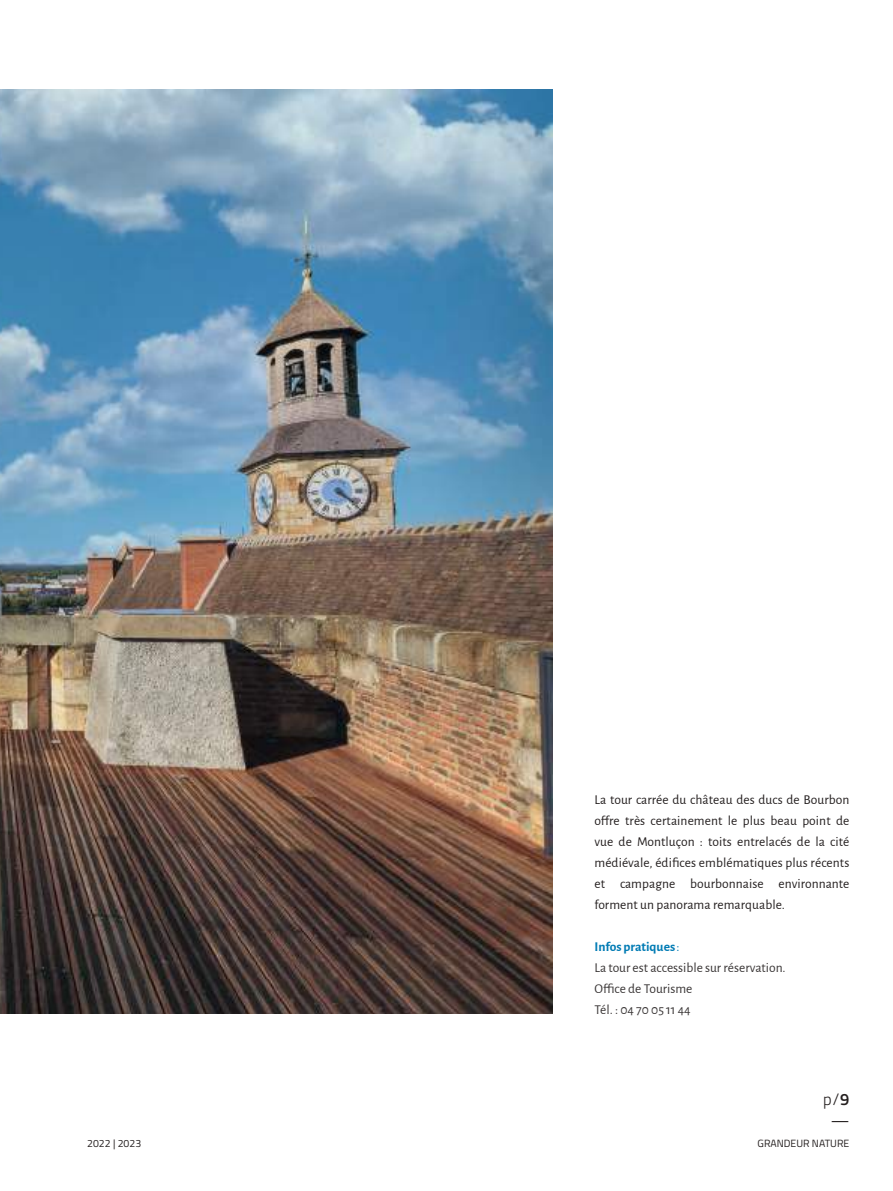
<style>
.page{position:relative;width:893px;height:1191px;background:#fff}
.page>*{position:absolute;margin:0;border:0;box-sizing:border-box;transform-origin:0 0}
.t1{font:300 16.5px/21px "Titillium Web";color:#241f1f;text-align:center}
.t2{font:13.5px/21px "Alegreya Sans";letter-spacing:.005em;color:#241f1f;text-align:justify}
.t3{font:13.5px/21px "Alegreya Sans";color:#393535}
.t4{font:10.5px "Titillium Web";color:#241f1f}
.s1{font-weight:700;color:#007bb4}
.s2{color:#007bb4}
.s3{font-weight:600}
.s4{font-weight:400}
</style>
<div class="page">
<img style="left:0;top:89px;width:553px;height:924px">
<p class="t4" style="left:87px;top:1135px;width:56px">2022 | 2023</p>
<p class="t2" style="left:594px;top:788px;width:256px">La tour carrée du château des ducs de Bourbon offre très certainement le plus beau point de vue de Montluçon : toits entrelacés de la cité médiévale, édifices emblématiques plus récents et campagne bourbonnaise environnante forment un panorama remarquable.</p>
<p class="t3" style="left:594px;top:935px;width:193px"><span class="s1">Infos pratiques</span> <span class="s2">:<br></span>La tour est accessible sur réservation.<br>Office de Tourisme<br>Tél. : 04 70 05 11 44</p>
<p class="t1" style="left:823px;top:1087px;width:28px">p/<span class="s3">9 </span><span class="s4">—</span></p>
<p class="t4" style="left:757px;top:1135px;width:93px">GRANDEUR NATURE</p>
</div>
